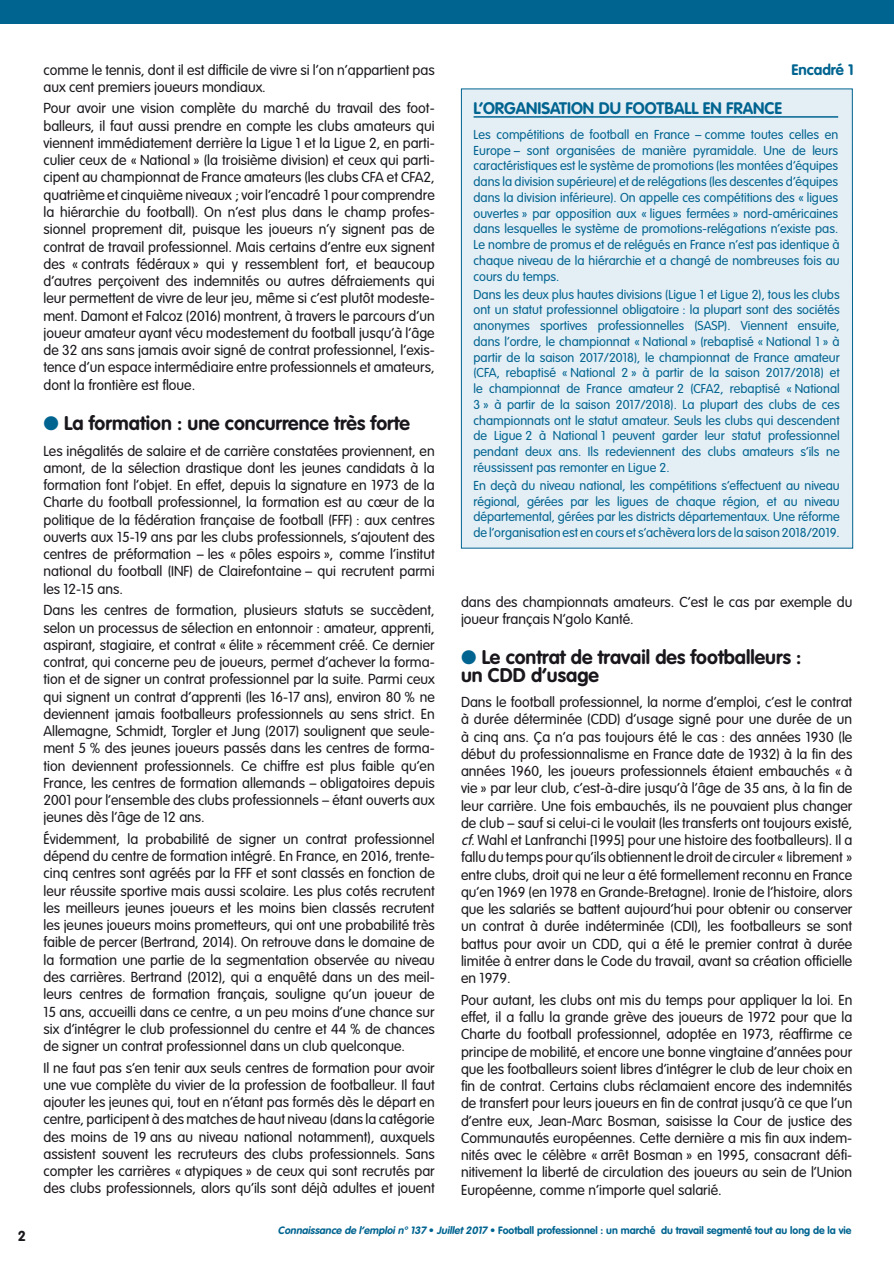
<style>
.page{position:relative;width:894px;height:1263px;background:#fff}
.page>*{position:absolute;margin:0;border:0;box-sizing:border-box;transform-origin:0 0}
.inter{font:700 19.5px/17.2px "VAG Rounded";color:#1a171c}
.Titre_encadre{font:700 16.5px "VAG Rounded";color:#006490}
.t1{font:700 15px "VAG Rounded";color:#006490}
.t2{font:300 14.25px/17.2px "VAG Rounded";color:#1a171c;text-align:justify}
.t3{font:700 14.25px "VAG Rounded";color:#1a171c}
.encadre{font:300 12.75px/15.8px "VAG Rounded";color:#006490;text-align:justify}
.t4{font:700 10.5px "VAG Rounded";color:#006490}
.s1{color:#006490}
.s2{font-style:italic}
</style>
<div class="page">
<div style="left:0;top:0;width:894px;height:24px;background:#006490"></div>
<div style="left:461px;top:89px;width:391px;height:459px;background:#e4eef5"></div>
<hr style="left:473px;top:116px;width:365px;height:2px;background:#006490">
<p class="t3" style="left:18px;top:1226px;width:10px">2</p>
<p class="t1" style="left:791px;top:61px;width:64px">Encadré 1</p>
<p class="t2" style="left:43px;top:61px;width:393px">comme le tennis, dont il est difficile de vivre si l’on n’appartient pas aux cent premiers joueurs mondiaux.</p>
<p class="t2" style="left:43px;top:100px;width:393px">Pour avoir une vision complète du marché du travail des foot&shy;balleurs, il faut aussi prendre en compte les clubs amateurs qui viennent immédiatement derrière la Ligue 1 et la Ligue 2, en parti&shy;culier ceux de « National » (la troisième division) et ceux qui parti&shy;cipent au championnat de France amateurs (les clubs CFA et CFA2, quatrième et cinquième niveaux ; voir l’encadré 1 pour comprendre la hiérarchie du football). On n’est plus dans le champ profes&shy;sionnel proprement dit, puisque les joueurs n’y signent pas de contrat de travail professionnel. Mais certains d’entre eux signent des « contrats fédéraux » qui y ressemblent fort, et beaucoup d’autres perçoivent des indemnités ou autres défraiements qui leur permettent de vivre de leur jeu, même si c’est plutôt modeste&shy;ment. Damont et Falcoz (2016) montrent, à travers le parcours d’un joueur amateur ayant vécu modestement du football jusqu’à l’âge de 32 ans sans jamais avoir signé de contrat professionnel, l’exis&shy;tence d’un espace intermédiaire entre professionnels et amateurs, dont la frontière est floue.</p>
<p class="inter" style="left:43px;top:414px;width:368px"><span class="s1">●</span> La formation : une concurrence très forte</p>
<p class="t2" style="left:43px;top:442px;width:393px">Les inégalités de salaire et de carrière constatées proviennent, en amont, de la sélection drastique dont les jeunes candidats à la formation font l’objet. En effet, depuis la signature en 1973 de la Charte du football professionnel, la formation est au cœur de la politique de la fédération française de football (FFF) : aux centres ouverts aux 15-19 ans par les clubs professionnels, s’ajoutent des centres de préformation – les « pôles espoirs », comme l’institut national du football (INF) de Clairefontaine – qui recrutent parmi les 12-15 ans.</p>
<p class="t2" style="left:43px;top:601px;width:393px">Dans les centres de formation, plusieurs statuts se succèdent, selon un processus de sélection en entonnoir : amateur, apprenti, aspirant, stagiaire, et contrat « élite » récemment créé. Ce dernier contrat, qui concerne peu de joueurs, permet d’achever la forma&shy;tion et de signer un contrat professionnel par la suite. Parmi ceux qui signent un contrat d’apprenti (les 16-17 ans), environ 80 % ne deviennent jamais footballeurs professionnels au sens strict. En Allemagne, Schmidt, Torgler et Jung (2017) soulignent que seule&shy;ment 5 % des jeunes joueurs passés dans les centres de forma&shy;tion deviennent professionnels. Ce chiffre est plus faible qu’en France, les centres de formation allemands – obligatoires depuis 2001 pour l’ensemble des clubs professionnels – étant ouverts aux jeunes dès l’âge de 12 ans.</p>
<p class="t2" style="left:43px;top:830px;width:393px">Évidemment, la probabilité de signer un contrat professionnel dépend du centre de formation intégré. En France, en 2016, trente&shy;cinq centres sont agréés par la FFF et sont classés en fonction de leur réussite sportive mais aussi scolaire. Les plus cotés recrutent les meilleurs jeunes joueurs et les moins bien classés recrutent les jeunes joueurs moins prometteurs, qui ont une probabilité très faible de percer (Bertrand, 2014). On retrouve dans le domaine de la formation une partie de la segmentation observée au niveau des carrières. Bertrand (2012), qui a enquêté dans un des meil&shy;leurs centres de formation français, souligne qu’un joueur de 15 ans, accueilli dans ce centre, a un peu moins d’une chance sur six d’intégrer le club professionnel du centre et 44 % de chances de signer un contrat professionnel dans un club quelconque.</p>
<p class="t2" style="left:43px;top:1058px;width:393px">Il ne faut pas s’en tenir aux seuls centres de formation pour avoir une vue complète du vivier de la profession de footballeur. Il faut ajouter les jeunes qui, tout en n’étant pas formés dès le départ en centre, participent à des matches de haut niveau (dans la catégorie des moins de 19 ans au niveau national notamment), auxquels assistent souvent les recruteurs des clubs professionnels. Sans compter les carrières « atypiques » de ceux qui sont recrutés par des clubs professionnels, alors qu’ils sont déjà adultes et jouent</p>
<p class="Titre_encadre" style="left:473px;top:98px;width:310px">L’ORGANISATION DU FOOTBALL EN FRANCE</p>
<p class="encadre" style="left:473px;top:126px;width:368px;text-align:left">Les compétitions de football en France – comme toutes celles en Europe – sont organisées de manière pyramidale. Une de leurs caractéristiques est le système de promotions (les montées d’équipes dans la division supérieure) et de relégations (les descentes d’équipes dans la division inférieure). On appelle ces compétitions des « ligues ouvertes » par opposition aux « ligues fermées » nord-américaines dans lesquelles le système de promotions-relégations n’existe pas.<br>Le nombre de promus et de relégués en France n’est pas identique à chaque niveau de la hiérarchie et a changé de nombreuses fois au cours du temps.</p>
<p class="encadre" style="left:473px;top:286px;width:368px">Dans les deux plus hautes divisions (Ligue 1 et Ligue 2), tous les clubs ont un statut professionnel obligatoire : la plupart sont des sociétés anonymes sportives professionnelles (SASP). Viennent ensuite, dans l’ordre, le championnat « National » (rebaptisé « National 1 » à partir de la saison 2017/2018), le championnat de France amateur (CFA, rebaptisé « National 2 » à partir de la saison 2017/2018) et le championnat de France amateur 2 (CFA2, rebaptisé « National 3 » à partir de la saison 2017/2018). La plupart des clubs de ces championnats ont le statut amateur. Seuls les clubs qui descendent de Ligue 2 à National 1 peuvent garder leur statut professionnel pendant deux ans. Ils redeviennent des clubs amateurs s’ils ne réussissent pas remonter en Ligue 2.</p>
<p class="encadre" style="left:473px;top:477px;width:368px">En deçà du niveau national, les compétitions s’effectuent au niveau régional, gérées par les ligues de chaque région, et au niveau départemental, gérées par les districts départementaux. Une réforme de l’organisation est en cours et s’achèvera lors de la saison 2018/2019.</p>
<p class="t2" style="left:461px;top:592px;width:393px">dans des championnats amateurs. C’est le cas par exemple du joueur français N’golo Kanté.</p>
<p class="inter" style="left:461px;top:648px;width:342px"><span class="s1">●</span> Le contrat de travail des footballeurs : un CDD d’usage</p>
<p class="t2" style="left:461px;top:693px;width:393px">Dans le football professionnel, la norme d’emploi, c’est le contrat à durée déterminée (CDD) d’usage signé pour une durée de un à cinq ans. Ça n’a pas toujours été le cas : des années 1930 (le début du professionnalisme en France date de 1932) à la fin des années 1960, les joueurs professionnels étaient embauchés « à vie » par leur club, c’est-à-dire jusqu’à l’âge de 35 ans, à la fin de leur carrière. Une fois embauchés, ils ne pouvaient plus changer de club – sauf si celui-ci le voulait (les transferts ont toujours existé, <span class="s2">cf.</span>Wahl et Lanfranchi [1995] pour une histoire des footballeurs). Il a fallu du temps pour qu’ils obtiennent le droit de circuler « librement » entre clubs, droit qui ne leur a été formellement reconnu en France qu’en 1969 (en 1978 en Grande-Bretagne). Ironie de l’histoire, alors que les salariés se battent aujourd’hui pour obtenir ou conserver un contrat à durée indéterminée (CDI), les footballeurs se sont battus pour avoir un CDD, qui a été le premier contrat à durée limitée à entrer dans le Code du travail, avant sa création officielle en 1979.</p>
<p class="t2" style="left:461px;top:990px;width:393px">Pour autant, les clubs ont mis du temps pour appliquer la loi. En effet, il a fallu la grande grève des joueurs de 1972 pour que la Charte du football professionnel, adoptée en 1973, réaffirme ce principe de mobilité, et encore une bonne vingtaine d’années pour que les footballeurs soient libres d’intégrer le club de leur choix en fin de contrat. Certains clubs réclamaient encore des indemnités de transfert pour leurs joueurs en fin de contrat jusqu’à ce que l’un d’entre eux, Jean-Marc Bosman, saisisse la Cour de justice des Communautés européennes. Cette dernière a mis fin aux indem&shy;nités avec le célèbre « arrêt Bosman » en 1995, consacrant défi&shy;nitivement la liberté de circulation des joueurs au sein de l’Union Européenne, comme n’importe quel salarié.</p>
<p class="t4" style="left:278px;top:1223px;width:575px"><span class="s2">Connaissance de l’emploi n°137</span> • <span class="s2">Juillet 2017</span> • Football professionnel : un marché du travail segmenté tout au long de la vie</p>
</div>
